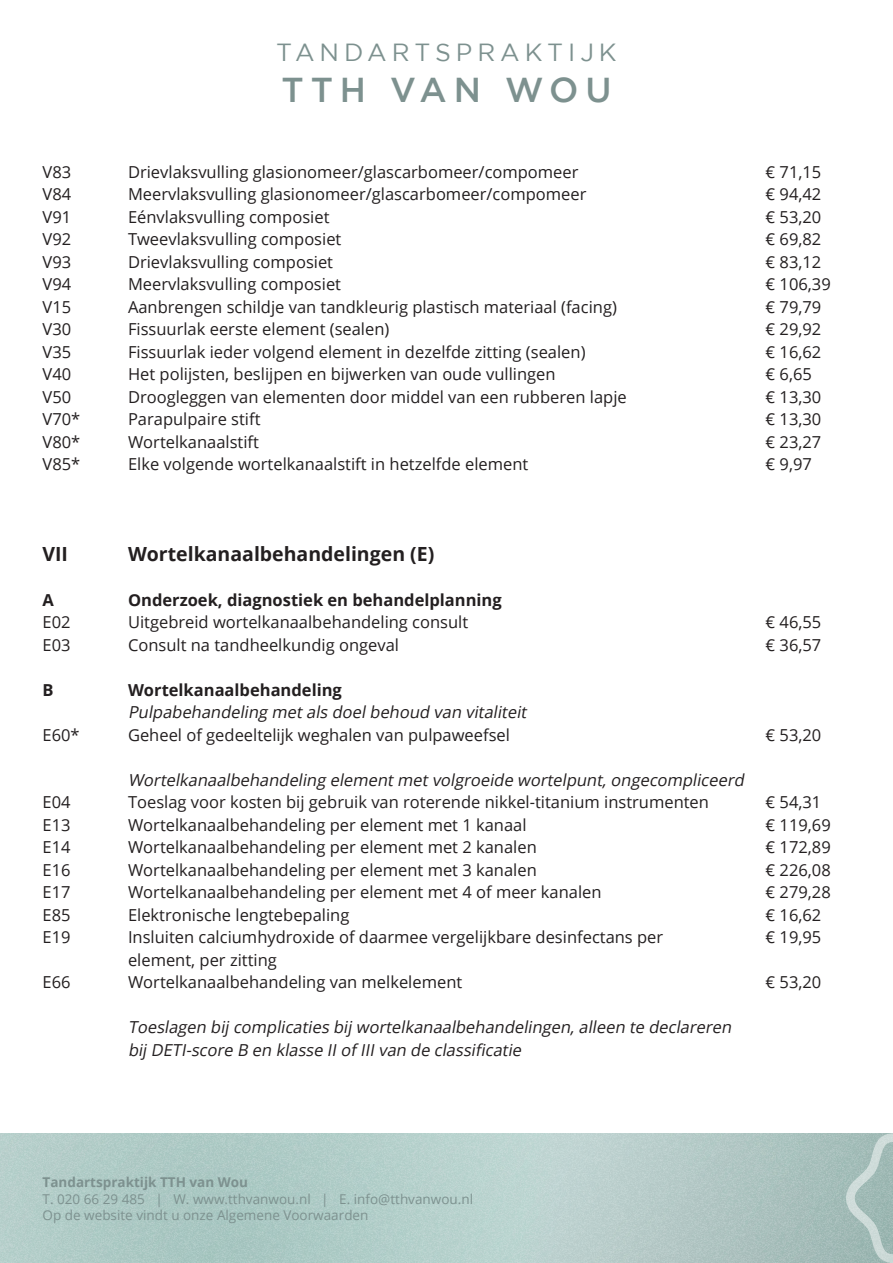
<style>
.page{position:relative;width:893px;height:1263px;background:#fff}
.page>*{position:absolute;margin:0;border:0;box-sizing:border-box;transform-origin:0 0}
.t1{font:500 34.5px "Gotham";letter-spacing:.2em;color:#7d918f}
.t2{font:24.75px "Gotham";letter-spacing:.2em;color:#7d918f}
.Body_text{font:700 19.5px "Open Sans";color:#231f20}
.Body_text-2{font:16.5px "Open Sans";color:#231f20}
.Body_text-3{font:italic 16.5px "Open Sans";color:#231f20}
.Body_text-4{font:700 16.5px "Open Sans";color:#231f20}
.t3{font:13.5px/16.5px "Open Sans";color:#7d918f}
.t4{font:700 13.5px "Open Sans";color:#7d918f}
</style>
<div class="page">
<img style="left:0;top:1133px;width:846px;height:130px">
<svg style="left:846px;top:1133px;width:47px;height:130px;background:#a9c0bc"></svg>
<h2 class="t2" style="left:276px;top:38px;width:342px">TANDARTSPRAKTIJK</h2>
<h1 class="t1" style="left:281px;top:71px;width:332px">TTH VAN WOU</h1>
<p class="Body_text-2" style="left:43px;top:161px;width:30px">V83</p>
<p class="Body_text-2" style="left:128px;top:161px;width:452px">Drievlaksvulling glasionomeer/glascarbomeer/compomeer</p>
<p class="Body_text-2" style="left:766px;top:161px;width:57px">€ 71,15</p>
<p class="Body_text-2" style="left:43px;top:183px;width:30px">V84</p>
<p class="Body_text-2" style="left:128px;top:183px;width:460px">Meervlaksvulling glasionomeer/glascarbomeer/compomeer</p>
<p class="Body_text-2" style="left:766px;top:183px;width:57px">€ 94,42</p>
<p class="Body_text-2" style="left:43px;top:206px;width:30px">V91</p>
<p class="Body_text-2" style="left:128px;top:206px;width:203px">Eénvlaksvulling composiet</p>
<p class="Body_text-2" style="left:766px;top:206px;width:57px">€ 53,20</p>
<p class="Body_text-2" style="left:43px;top:228px;width:30px">V92</p>
<p class="Body_text-2" style="left:128px;top:228px;width:215px">Tweevlaksvulling composiet</p>
<p class="Body_text-2" style="left:766px;top:228px;width:57px">€ 69,82</p>
<p class="Body_text-2" style="left:43px;top:251px;width:30px">V93</p>
<p class="Body_text-2" style="left:128px;top:251px;width:207px">Drievlaksvulling composiet</p>
<p class="Body_text-2" style="left:766px;top:251px;width:57px">€ 83,12</p>
<p class="Body_text-2" style="left:43px;top:273px;width:30px">V94</p>
<p class="Body_text-2" style="left:128px;top:273px;width:215px">Meervlaksvulling composiet</p>
<p class="Body_text-2" style="left:766px;top:273px;width:67px">€ 106,39</p>
<p class="Body_text-2" style="left:43px;top:296px;width:30px">V15</p>
<p class="Body_text-2" style="left:128px;top:296px;width:490px">Aanbrengen schildje van tandkleurig plastisch materiaal (facing)</p>
<p class="Body_text-2" style="left:766px;top:296px;width:57px">€ 79,79</p>
<p class="Body_text-2" style="left:43px;top:318px;width:30px">V30</p>
<p class="Body_text-2" style="left:128px;top:318px;width:263px">Fissuurlak eerste element (sealen)</p>
<p class="Body_text-2" style="left:766px;top:318px;width:57px">€ 29,92</p>
<p class="Body_text-2" style="left:43px;top:341px;width:30px">V35</p>
<p class="Body_text-2" style="left:128px;top:341px;width:459px">Fissuurlak ieder volgend element in dezelfde zitting (sealen)</p>
<p class="Body_text-2" style="left:766px;top:341px;width:57px">€ 16,62</p>
<p class="Body_text-2" style="left:43px;top:363px;width:30px">V40</p>
<p class="Body_text-2" style="left:128px;top:363px;width:429px">Het polijsten, beslijpen en bijwerken van oude vullingen</p>
<p class="Body_text-2" style="left:766px;top:363px;width:48px">€ 6,65</p>
<p class="Body_text-2" style="left:43px;top:386px;width:30px">V50</p>
<p class="Body_text-2" style="left:128px;top:386px;width:500px">Droogleggen van elementen door middel van een rubberen lapje</p>
<p class="Body_text-2" style="left:766px;top:386px;width:57px">€ 13,30</p>
<p class="Body_text-2" style="left:43px;top:408px;width:39px">V70*</p>
<p class="Body_text-2" style="left:128px;top:408px;width:134px">Parapulpaire stift</p>
<p class="Body_text-2" style="left:766px;top:408px;width:57px">€ 13,30</p>
<p class="Body_text-2" style="left:43px;top:431px;width:39px">V80*</p>
<p class="Body_text-2" style="left:128px;top:431px;width:133px">Wortelkanaalstift</p>
<p class="Body_text-2" style="left:766px;top:431px;width:57px">€ 23,27</p>
<p class="Body_text-2" style="left:43px;top:453px;width:39px">V85*</p>
<p class="Body_text-2" style="left:128px;top:453px;width:402px">Elke volgende wortelkanaalstift in hetzelfde element</p>
<p class="Body_text-2" style="left:766px;top:453px;width:48px">€ 9,97</p>
<p class="Body_text" style="left:43px;top:540px;width:27px">VII</p>
<p class="Body_text" style="left:128px;top:540px;width:308px">Wortelkanaalbehandelingen (E)</p>
<p class="Body_text-4" style="left:43px;top:588px;width:13px">A</p>
<p class="Body_text-4" style="left:128px;top:588px;width:375px">Onderzoek, diagnostiek en behandelplanning</p>
<p class="Body_text-2" style="left:43px;top:611px;width:30px">E02</p>
<p class="Body_text-2" style="left:128px;top:611px;width:342px">Uitgebreid wortelkanaalbehandeling consult</p>
<p class="Body_text-2" style="left:766px;top:611px;width:57px">€ 46,55</p>
<p class="Body_text-2" style="left:43px;top:633px;width:30px">E03</p>
<p class="Body_text-2" style="left:128px;top:633px;width:273px">Consult na tandheelkundig ongeval</p>
<p class="Body_text-2" style="left:766px;top:633px;width:57px">€ 36,57</p>
<p class="Body_text-4" style="left:43px;top:678px;width:13px">B</p>
<p class="Body_text-4" style="left:128px;top:678px;width:215px">Wortelkanaalbehandeling</p>
<p class="Body_text-3" style="left:128px;top:701px;width:404px">Pulpabehandeling metals doelbehoud van vitaliteit</p>
<p class="Body_text-2" style="left:43px;top:723px;width:39px">E60*</p>
<p class="Body_text-2" style="left:128px;top:723px;width:383px">Geheel of gedeeltelijk weghalen van pulpaweefsel</p>
<p class="Body_text-2" style="left:766px;top:723px;width:57px">€ 53,20</p>
<p class="Body_text-3" style="left:128px;top:768px;width:621px">Wortelkanaalbehandeling elementmetvolgroeide wortelpunt,ongecompliceerd</p>
<p class="Body_text-2" style="left:43px;top:791px;width:30px">E04</p>
<p class="Body_text-2" style="left:128px;top:791px;width:582px">Toeslag voor kosten bij gebruik van roterende nikkel-titanium instrumenten</p>
<p class="Body_text-2" style="left:766px;top:791px;width:57px">€ 54,31</p>
<p class="Body_text-2" style="left:43px;top:813px;width:30px">E13</p>
<p class="Body_text-2" style="left:128px;top:813px;width:400px">Wortelkanaalbehandeling per element met 1 kanaal</p>
<p class="Body_text-2" style="left:766px;top:813px;width:67px">€ 119,69</p>
<p class="Body_text-2" style="left:43px;top:836px;width:30px">E14</p>
<p class="Body_text-2" style="left:128px;top:836px;width:410px">Wortelkanaalbehandeling per element met 2 kanalen</p>
<p class="Body_text-2" style="left:766px;top:836px;width:67px">€ 172,89</p>
<p class="Body_text-2" style="left:43px;top:858px;width:30px">E16</p>
<p class="Body_text-2" style="left:128px;top:858px;width:410px">Wortelkanaalbehandeling per element met 3 kanalen</p>
<p class="Body_text-2" style="left:766px;top:858px;width:67px">€ 226,08</p>
<p class="Body_text-2" style="left:43px;top:881px;width:30px">E17</p>
<p class="Body_text-2" style="left:128px;top:881px;width:475px">Wortelkanaalbehandeling per element met 4 of meer kanalen</p>
<p class="Body_text-2" style="left:766px;top:881px;width:67px">€ 279,28</p>
<p class="Body_text-2" style="left:43px;top:903px;width:30px">E85</p>
<p class="Body_text-2" style="left:128px;top:903px;width:223px">Elektronische lengtebepaling</p>
<p class="Body_text-2" style="left:766px;top:903px;width:57px">€ 16,62</p>
<p class="Body_text-2" style="left:43px;top:926px;width:30px">E19</p>
<p class="Body_text-2" style="left:128px;top:926px;width:537px">Insluiten calciumhydroxide of daarmee vergelijkbare desinfectans per</p>
<p class="Body_text-2" style="left:766px;top:926px;width:57px">€ 19,95</p>
<p class="Body_text-2" style="left:128px;top:948px;width:150px">element, per zitting</p>
<p class="Body_text-2" style="left:43px;top:971px;width:30px">E66</p>
<p class="Body_text-2" style="left:128px;top:971px;width:336px">Wortelkanaalbehandeling van melkelement</p>
<p class="Body_text-2" style="left:766px;top:971px;width:57px">€ 53,20</p>
<p class="Body_text-3" style="left:128px;top:1016px;width:608px">Toeslagen bij complicaties bij wortelkanaalbehandelingen,alleen te declareren</p>
<p class="Body_text-3" style="left:128px;top:1038px;width:398px">bij DETI-score B en klasse II of III van de classificatie</p>
<p class="t4" style="left:43px;top:1173px;width:207px">Tandartspraktijk TTH van Wou</p>
<p class="t3" style="left:43px;top:1190px;width:432px">T. 020 66 29 485 | W. www.tthvanwou.nl | E. info@tthvanwou.nl<br>Op de website vindt u onze Algemene Voorwaarden</p>
</div>
